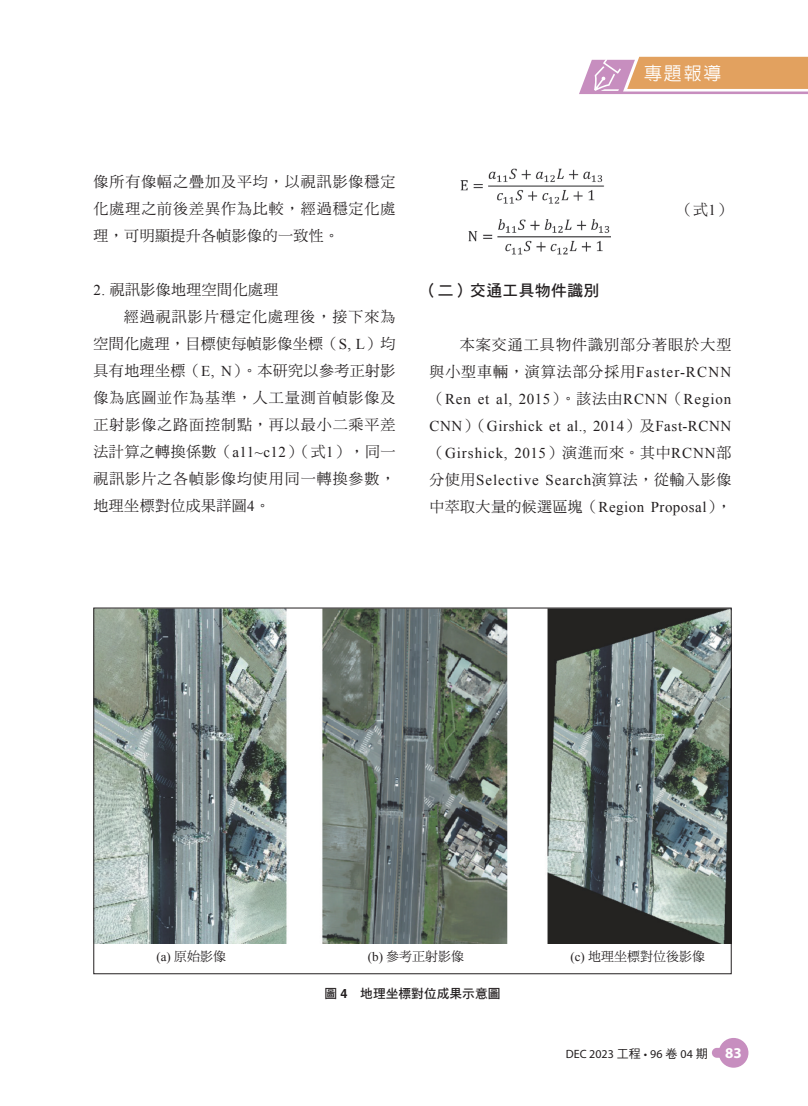
<style>
.page{position:relative;width:808px;height:1106px;background:#fff}
.page>*{position:absolute;margin:0;border:0;box-sizing:border-box;transform-origin:0 0}
.t1{font:500 18px "AR Hei B5";color:#fff}
.t2{font:15.75px "DF Hei Std W7";letter-spacing:.03em;color:#231f20}
.t3{font:15px/27px "DF Ming Std W5";letter-spacing:.06em;color:#231f20;text-align:justify}
.t4{font:15px/27px "Times New Roman";letter-spacing:.065em;color:#231f20;text-align:justify}
.t5{font:15px "DF Ming Std W5";letter-spacing:.025em;color:#231f20}
.t6{font:15px "DF Ming Std W5";letter-spacing:.03em;color:#231f20}
.t7{font:15px "DF Ming Std W5";letter-spacing:.02em;color:#231f20}
.t8{font:13.05px "DF Ming Std W5";color:#231f20}
.t9{font:12.75px "DF Hei Std W7";color:#231f20}
.t10{font:12px "Myriad Pro";color:#231f20}
.s1{font-family:"Times New Roman"}
.s2{font-family:"DF Ming Std W5"}
.s3{font-family:"Helvetica";font-weight:700}
.s4{font-family:"DF Hei Std W5"}
.s5{font-weight:700;font-size:15px;color:#fff}
</style>
<div class="page">
<div style="left:719px;top:1037px;width:29px;height:30px;background:#c78ebf;border-radius:50%"></div>
<div style="left:712px;top:1047px;width:26px;height:10px;background:#c78ebf;border-radius:5px"></div>
<svg style="left:579px;top:57px;width:229px;height:37px;background:#e0a988"></svg>
<img style="left:460px;top:168px;width:150px;height:87px">
<img style="left:95px;top:609px;width:634px;height:334px">
<p class="t1" style="left:644px;top:64px;width:79px">專題報導</p>
<p class="t3" style="left:94px;top:168px;width:303px">像所有像幅之疊加及平均，以視訊影像穩定化處理之前後差異作為比較，經過穩定化處理，可明顯提升各幀影像的一致性。</p>
<p class="t5" style="left:94px;top:282px;width:186px"><span class="s1">2.</span> 視訊影像地理空間化處理</p>
<p class="t3" style="left:124px;top:303px;width:273px">經過視訊影片穩定化處理後，接下來為</p>
<p class="t7" style="left:94px;top:336px;width:303px">空間化處理，目標使每幀影像坐標（<span class="s1">S, L</span>）均</p>
<p class="t5" style="left:94px;top:363px;width:303px">具有地理坐標（<span class="s1">E, N</span>）。本研究以參考正射影</p>
<p class="t3" style="left:94px;top:384px;width:303px">像為底圖並作為基準，人工量測首幀影像及</p>
<p class="t3" style="left:94px;top:411px;width:303px">正射影像之路面控制點，再以最小二乘平差</p>
<p class="t6" style="left:94px;top:444px;width:303px">法計算之轉換係數（<span class="s1">a11~c12</span>）（式<span class="s1">1</span>），同一</p>
<p class="t3" style="left:94px;top:465px;width:303px">視訊影片之各幀影像均使用同一轉換參數，</p>
<p class="t5" style="left:94px;top:498px;width:178px">地理坐標對位成果詳圖<span class="s1">4</span>。</p>
<p class="t3" style="left:678px;top:196px;width:55px">（式<span class="s1">1</span>）</p>
<p class="t2" style="left:422px;top:282px;width:179px">（二）交通工具物件識別</p>
<p class="t3" style="left:429px;top:331px;width:303px;text-align:right">本案交通工具物件識別部分著眼於大型<br>與小型車輛，演算法部分採用<span class="s1">Faster-RCNN</span></p>
<p class="t4" style="left:429px;top:385px;width:303px"><span class="s2">（</span>Ren et al, 2015<span class="s2">）。該法由</span>RCNN<span class="s2">（</span>Region CNN<span class="s2">）（</span>Girshick et al., 2014<span class="s2">）及</span>Fast-RCNN<span class="s2">（</span>Girshick, 2015<span class="s2">）演進而來。其中</span>RCNN<span class="s2">部分使用</span>Selective Search<span class="s2">演算法，從輸入影像中萃取大量的候選區塊（</span>Region Proposal<span class="s2">），</span></p>
<p class="t8" style="left:156px;top:949px;width:71px"><span class="s1">(a)</span> 原始影像</p>
<p class="t8" style="left:368px;top:949px;width:98px"><span class="s1">(b)</span> 參考正射影像</p>
<p class="t8" style="left:570px;top:949px;width:136px"><span class="s1">(c)</span> 地理坐標對位後影像</p>
<p class="t9" style="left:324px;top:986px;width:178px">圖 <span class="s3">4</span>　地理坐標對位成果示意圖</p>
<p class="t10" style="left:566px;top:1046px;width:177px">DEC 2023 <span class="s4">工程</span> • 96 <span class="s4">卷</span> 04 <span class="s4">期</span> <span class="s5">83</span></p>
</div>
